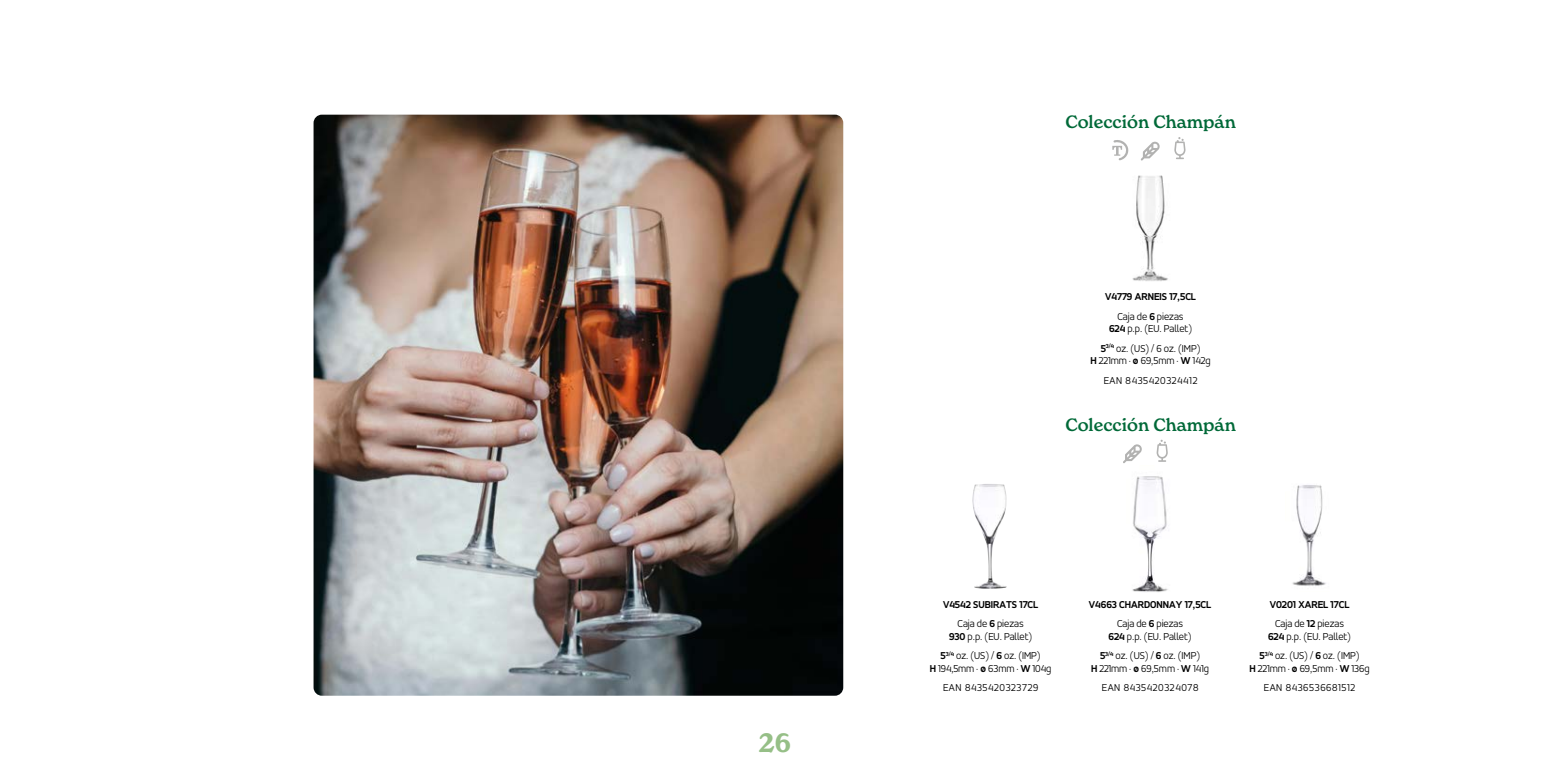
<style>
.page{position:relative;width:1550px;height:775px;background:#fff}
.page>*{position:absolute;margin:0;border:0;box-sizing:border-box;transform-origin:0 0}
.t1{font:600 26px "New Spirit";color:#96bf87}
.t2{font:500 17.5px "New Spirit";color:#006938}
.t3{font:300 10.62px/19.6px "Accord Alternate";color:#000;text-align:center}
.t4{font:300 10.62px/19.6px "Accord Alternate";letter-spacing:.06em;color:#000;text-align:center}
.t5{font:700 10.62px/19.6px "Accord Alternate";color:#000;text-align:center}
.s1{font-weight:300}
.s2{font-weight:700}
</style>
<div class="page">
<svg style="left:1112px;top:140px;width:17px;height:20px"></svg>
<svg style="left:1141px;top:141px;width:19px;height:20px"></svg>
<img style="left:1132px;top:175px;width:36px;height:106px">
<img style="left:314px;top:115px;width:529px;height:581px">
<svg style="left:1123px;top:444px;width:19px;height:19px"></svg>
<img style="left:972px;top:484px;width:35px;height:105px">
<img style="left:1132px;top:476px;width:36px;height:116px">
<img style="left:1292px;top:485px;width:34px;height:101px">
<svg style="left:1174px;top:137px;width:12px;height:22px"></svg>
<svg style="left:1157px;top:440px;width:11px;height:22px"></svg>
<h1 class="t1" style="left:759px;top:726px;width:34px">26</h1>
<h2 class="t2" style="left:1065px;top:111px;width:172px">Colección Champán</h2>
<p class="t5" style="left:1105px;top:287px;width:92px">V4779 ARNEIS 17,5CL<br><span class="s1">Caja de</span> 6 <span class="s1">piezas</span></p>
<p class="t3" style="left:1101px;top:319px;width:101px"><span class="s2">624</span> p.p. (EU. Pallet)<br><span class="s2">5</span><sup>3/4</sup> oz. (US) / 6 oz. (IMP)</p>
<p class="t4" style="left:1091px;top:351px;width:122px"><span class="s2">H</span> 221mm · <span class="s2">ø</span> 69,5mm · <span class="s2">W</span> 142g<br>EAN 8435420324412</p>
<h2 class="t2" style="left:1065px;top:414px;width:172px">Colección Champán</h2>
<p class="t5" style="left:943px;top:594px;width:97px">V4542 SUBIRATS 17CL<br><span class="s1">Caja de</span> 6 <span class="s1">piezas</span></p>
<p class="t3" style="left:941px;top:626px;width:102px"><span class="s2">930</span> p.p. (EU. Pallet)<br><span class="s2">5</span><sup>3/4</sup> oz. (US) / <span class="s2">6</span> oz. (IMP)</p>
<p class="t4" style="left:930px;top:659px;width:123px"><span class="s2">H</span> 194,5mm · <span class="s2">ø</span> 63mm · <span class="s2">W</span> 104g<br>EAN 8435420323729</p>
<p class="t5" style="left:1089px;top:594px;width:124px">V4663 CHARDONNAY 17,5CL<br><span class="s1">Caja de</span> 6 <span class="s1">piezas</span></p>
<p class="t3" style="left:1100px;top:626px;width:102px"><span class="s2">624</span> p.p. (EU. Pallet)<br><span class="s2">5</span><sup>3/4</sup> oz. (US) / <span class="s2">6</span> oz. (IMP)</p>
<p class="t4" style="left:1091px;top:659px;width:120px"><span class="s2">H</span> 221mm · <span class="s2">ø</span> 69,5mm · <span class="s2">W</span> 141g<br>EAN 8435420324078</p>
<p class="t5" style="left:1270px;top:594px;width:81px">V0201 XAREL 17CL<br><span class="s1">Caja de</span> 12 <span class="s1">piezas</span></p>
<p class="t3" style="left:1260px;top:626px;width:102px"><span class="s2">624</span> p.p. (EU. Pallet)<br><span class="s2">5</span><sup>3/4</sup> oz. (US) / <span class="s2">6</span> oz. (IMP)</p>
<p class="t4" style="left:1249px;top:659px;width:122px"><span class="s2">H</span> 221mm · <span class="s2">ø</span> 69,5mm · <span class="s2">W</span> 136g<br>EAN 8436536681512</p>
</div>
